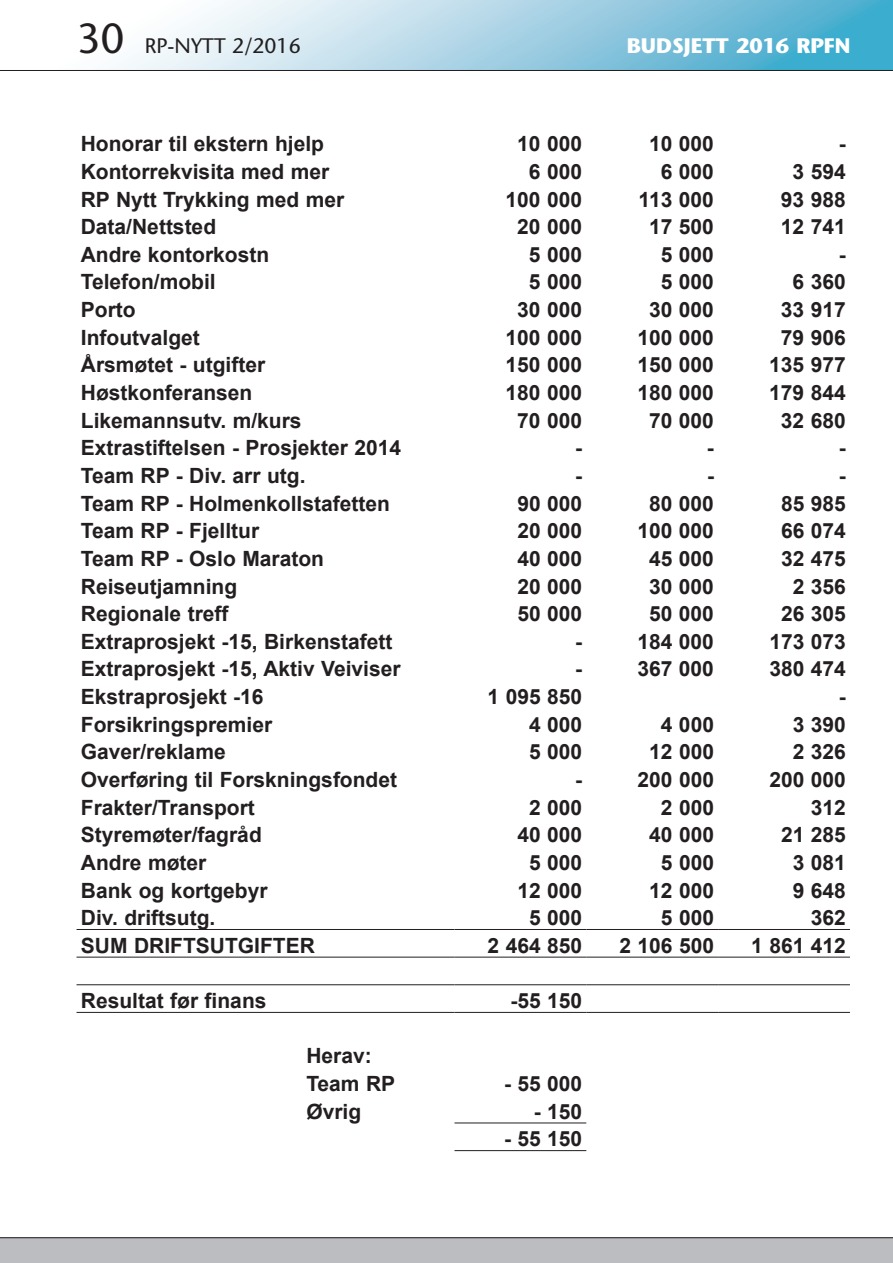
<style>
.page{position:relative;width:893px;height:1263px;background:#fff}
.page>*{position:absolute;margin:0;border:0;box-sizing:border-box;transform-origin:0 0}
.t1{font:700 21px/27.6px "Arial";color:#231f20}
.t2{font:700 21px "Stone Sans Std";color:#fff}
.t3{font:500 21px "Stone Sans Std";color:#231f20}
.s1{font-size:42px}
</style>
<div class="page">
<svg style="left:102px;top:0;width:791px;height:70px"></svg>
<hr style="left:0;top:70px;width:893px;height:1px;background:#231f20">
<div style="left:0;top:1237px;width:893px;height:26px;background:#bcbdc0"></div>
<hr style="left:0;top:1237px;width:893px;height:1px;background:#231f20">
<hr style="left:454px;top:1122px;width:132px;height:1px;background:#231f20">
<hr style="left:454px;top:1150px;width:132px;height:1px;background:#231f20">
<hr style="left:77px;top:929px;width:377px;height:1px;background:#231f20">
<hr style="left:454px;top:929px;width:132px;height:1px;background:#231f20">
<hr style="left:586px;top:929px;width:132px;height:1px;background:#231f20">
<hr style="left:718px;top:929px;width:132px;height:1px;background:#231f20">
<hr style="left:77px;top:957px;width:377px;height:1px;background:#231f20">
<hr style="left:454px;top:957px;width:132px;height:1px;background:#231f20">
<hr style="left:586px;top:957px;width:132px;height:1px;background:#231f20">
<hr style="left:718px;top:957px;width:132px;height:1px;background:#231f20">
<hr style="left:77px;top:984px;width:377px;height:1px;background:#231f20">
<hr style="left:454px;top:984px;width:132px;height:1px;background:#231f20">
<hr style="left:586px;top:984px;width:132px;height:1px;background:#231f20">
<hr style="left:718px;top:984px;width:132px;height:1px;background:#231f20">
<hr style="left:77px;top:1012px;width:377px;height:1px;background:#231f20">
<hr style="left:454px;top:1012px;width:132px;height:1px;background:#231f20">
<hr style="left:586px;top:1012px;width:132px;height:1px;background:#231f20">
<hr style="left:718px;top:1012px;width:132px;height:1px;background:#231f20">
<p class="t3" style="left:77px;top:33px;width:226px"><span class="s1">30</span> RP-NYTT 2/2016</p>
<p class="t2" style="left:627px;top:33px;width:225px">BUDSJETT 2016 RPFN</p>
<p class="t1" style="left:81px;top:131px;width:245px">Honorar til ekstern hjelp</p>
<p class="t1" style="left:517px;top:131px;width:66px">10 000</p>
<p class="t1" style="left:649px;top:131px;width:66px">10 000</p>
<p class="t1" style="left:839px;top:131px;width:8px">-</p>
<p class="t1" style="left:81px;top:158px;width:250px">Kontorrekvisita med mer</p>
<p class="t1" style="left:529px;top:158px;width:55px">6 000</p>
<p class="t1" style="left:661px;top:158px;width:55px">6 000</p>
<p class="t1" style="left:793px;top:158px;width:55px">3 594</p>
<p class="t1" style="left:81px;top:186px;width:265px">RP Nytt Trykking med mer</p>
<p class="t1" style="left:506px;top:186px;width:78px">100 000</p>
<p class="t1" style="left:639px;top:186px;width:77px">113 000</p>
<p class="t1" style="left:781px;top:186px;width:66px">93 988</p>
<p class="t1" style="left:81px;top:214px;width:137px">Data/Nettsted</p>
<p class="t1" style="left:517px;top:214px;width:66px">20 000</p>
<p class="t1" style="left:649px;top:214px;width:66px">17 500</p>
<p class="t1" style="left:781px;top:214px;width:66px">12 741</p>
<p class="t1" style="left:81px;top:241px;width:190px">Andre kontorkostn</p>
<p class="t1" style="left:529px;top:241px;width:55px">5 000</p>
<p class="t1" style="left:661px;top:241px;width:55px">5 000</p>
<p class="t1" style="left:839px;top:241px;width:8px">-</p>
<p class="t1" style="left:81px;top:269px;width:136px">Telefon/mobil</p>
<p class="t1" style="left:529px;top:269px;width:55px">5 000</p>
<p class="t1" style="left:661px;top:269px;width:55px">5 000</p>
<p class="t1" style="left:793px;top:269px;width:55px">6 360</p>
<p class="t1" style="left:81px;top:297px;width:56px">Porto</p>
<p class="t1" style="left:517px;top:297px;width:66px">30 000</p>
<p class="t1" style="left:649px;top:297px;width:66px">30 000</p>
<p class="t1" style="left:781px;top:297px;width:66px">33 917</p>
<p class="t1" style="left:81px;top:324px;width:121px">Infoutvalget</p>
<p class="t1" style="left:506px;top:324px;width:78px">100 000</p>
<p class="t1" style="left:637px;top:324px;width:78px">100 000</p>
<p class="t1" style="left:781px;top:324px;width:66px">79 906</p>
<p class="t1" style="left:81px;top:352px;width:186px">Årsmøtet - utgifter</p>
<p class="t1" style="left:506px;top:352px;width:78px">150 000</p>
<p class="t1" style="left:637px;top:352px;width:78px">150 000</p>
<p class="t1" style="left:769px;top:352px;width:78px">135 977</p>
<p class="t1" style="left:81px;top:380px;width:173px">Høstkonferansen</p>
<p class="t1" style="left:506px;top:380px;width:78px">180 000</p>
<p class="t1" style="left:637px;top:380px;width:78px">180 000</p>
<p class="t1" style="left:769px;top:380px;width:78px">179 844</p>
<p class="t1" style="left:81px;top:407px;width:222px">Likemannsutv. m/kurs</p>
<p class="t1" style="left:517px;top:407px;width:66px">70 000</p>
<p class="t1" style="left:649px;top:407px;width:66px">70 000</p>
<p class="t1" style="left:781px;top:407px;width:66px">32 680</p>
<p class="t1" style="left:81px;top:435px;width:322px">Extrastiftelsen - Prosjekter 2014</p>
<p class="t1" style="left:575px;top:435px;width:8px">-</p>
<p class="t1" style="left:707px;top:435px;width:8px">-</p>
<p class="t1" style="left:839px;top:435px;width:8px">-</p>
<p class="t1" style="left:81px;top:462px;width:226px">Team RP - Div. arr utg.</p>
<p class="t1" style="left:575px;top:462px;width:8px">-</p>
<p class="t1" style="left:707px;top:462px;width:8px">-</p>
<p class="t1" style="left:839px;top:462px;width:8px">-</p>
<p class="t1" style="left:81px;top:490px;width:311px">Team RP - Holmenkollstafetten</p>
<p class="t1" style="left:517px;top:490px;width:66px">90 000</p>
<p class="t1" style="left:649px;top:490px;width:66px">80 000</p>
<p class="t1" style="left:781px;top:490px;width:66px">85 985</p>
<p class="t1" style="left:81px;top:518px;width:180px">Team RP - Fjelltur</p>
<p class="t1" style="left:517px;top:518px;width:66px">20 000</p>
<p class="t1" style="left:637px;top:518px;width:78px">100 000</p>
<p class="t1" style="left:781px;top:518px;width:66px">66 074</p>
<p class="t1" style="left:81px;top:545px;width:245px">Team RP - Oslo Maraton</p>
<p class="t1" style="left:517px;top:545px;width:66px">40 000</p>
<p class="t1" style="left:649px;top:545px;width:66px">45 000</p>
<p class="t1" style="left:781px;top:545px;width:66px">32 475</p>
<p class="t1" style="left:81px;top:573px;width:158px">Reiseutjamning</p>
<p class="t1" style="left:517px;top:573px;width:66px">20 000</p>
<p class="t1" style="left:649px;top:573px;width:66px">30 000</p>
<p class="t1" style="left:793px;top:573px;width:55px">2 356</p>
<p class="t1" style="left:81px;top:601px;width:149px">Regionale treff</p>
<p class="t1" style="left:517px;top:601px;width:66px">50 000</p>
<p class="t1" style="left:649px;top:601px;width:66px">50 000</p>
<p class="t1" style="left:781px;top:601px;width:66px">26 305</p>
<p class="t1" style="left:81px;top:628px;width:313px">Extraprosjekt -15, Birkenstafett</p>
<p class="t1" style="left:575px;top:628px;width:8px">-</p>
<p class="t1" style="left:637px;top:628px;width:78px">184 000</p>
<p class="t1" style="left:769px;top:628px;width:78px">173 073</p>
<p class="t1" style="left:81px;top:656px;width:321px">Extraprosjekt -15, Aktiv Veiviser</p>
<p class="t1" style="left:575px;top:656px;width:8px">-</p>
<p class="t1" style="left:637px;top:656px;width:78px">367 000</p>
<p class="t1" style="left:769px;top:656px;width:78px">380 474</p>
<p class="t1" style="left:81px;top:684px;width:184px">Ekstraprosjekt -16</p>
<p class="t1" style="left:488px;top:684px;width:96px">1 095 850</p>
<p class="t1" style="left:839px;top:684px;width:8px">-</p>
<p class="t1" style="left:81px;top:711px;width:193px">Forsikringspremier</p>
<p class="t1" style="left:529px;top:711px;width:55px">4 000</p>
<p class="t1" style="left:661px;top:711px;width:55px">4 000</p>
<p class="t1" style="left:793px;top:711px;width:55px">3 390</p>
<p class="t1" style="left:81px;top:739px;width:146px">Gaver/reklame</p>
<p class="t1" style="left:529px;top:739px;width:55px">5 000</p>
<p class="t1" style="left:649px;top:739px;width:66px">12 000</p>
<p class="t1" style="left:793px;top:739px;width:55px">2 326</p>
<p class="t1" style="left:81px;top:766px;width:318px">Overføring til Forskningsfondet</p>
<p class="t1" style="left:575px;top:766px;width:8px">-</p>
<p class="t1" style="left:637px;top:766px;width:78px">200 000</p>
<p class="t1" style="left:769px;top:766px;width:78px">200 000</p>
<p class="t1" style="left:81px;top:794px;width:175px">Frakter/Transport</p>
<p class="t1" style="left:529px;top:794px;width:55px">2 000</p>
<p class="t1" style="left:661px;top:794px;width:55px">2 000</p>
<p class="t1" style="left:811px;top:794px;width:37px">312</p>
<p class="t1" style="left:81px;top:822px;width:182px">Styremøter/fagråd</p>
<p class="t1" style="left:517px;top:822px;width:66px">40 000</p>
<p class="t1" style="left:649px;top:822px;width:66px">40 000</p>
<p class="t1" style="left:781px;top:822px;width:66px">21 285</p>
<p class="t1" style="left:81px;top:849px;width:127px">Andre møter</p>
<p class="t1" style="left:529px;top:849px;width:55px">5 000</p>
<p class="t1" style="left:661px;top:849px;width:55px">5 000</p>
<p class="t1" style="left:793px;top:849px;width:55px">3 081</p>
<p class="t1" style="left:81px;top:877px;width:188px">Bank og kortgebyr</p>
<p class="t1" style="left:517px;top:877px;width:66px">12 000</p>
<p class="t1" style="left:649px;top:877px;width:66px">12 000</p>
<p class="t1" style="left:793px;top:877px;width:55px">9 648</p>
<p class="t1" style="left:81px;top:905px;width:136px">Div. driftsutg.</p>
<p class="t1" style="left:529px;top:905px;width:55px">5 000</p>
<p class="t1" style="left:661px;top:905px;width:55px">5 000</p>
<p class="t1" style="left:811px;top:905px;width:37px">362</p>
<p class="t1" style="left:81px;top:932px;width:235px">SUM DRIFTSUTGIFTER</p>
<p class="t1" style="left:488px;top:932px;width:96px">2 464 850</p>
<p class="t1" style="left:619px;top:932px;width:96px">2 106 500</p>
<p class="t1" style="left:751px;top:932px;width:96px">1 861 412</p>
<p class="t1" style="left:81px;top:988px;width:187px">Resultat før finans</p>
<p class="t1" style="left:510px;top:988px;width:73px">-55 150</p>
<p class="t1" style="left:306px;top:1043px;width:90px">Herav:<br>Team RP</p>
<p class="t1" style="left:504px;top:1070px;width:80px">- 55 000</p>
<p class="t1" style="left:306px;top:1098px;width:56px">Øvrig</p>
<p class="t1" style="left:534px;top:1098px;width:50px">- 150</p>
<p class="t1" style="left:504px;top:1126px;width:80px">- 55 150</p>
</div>
